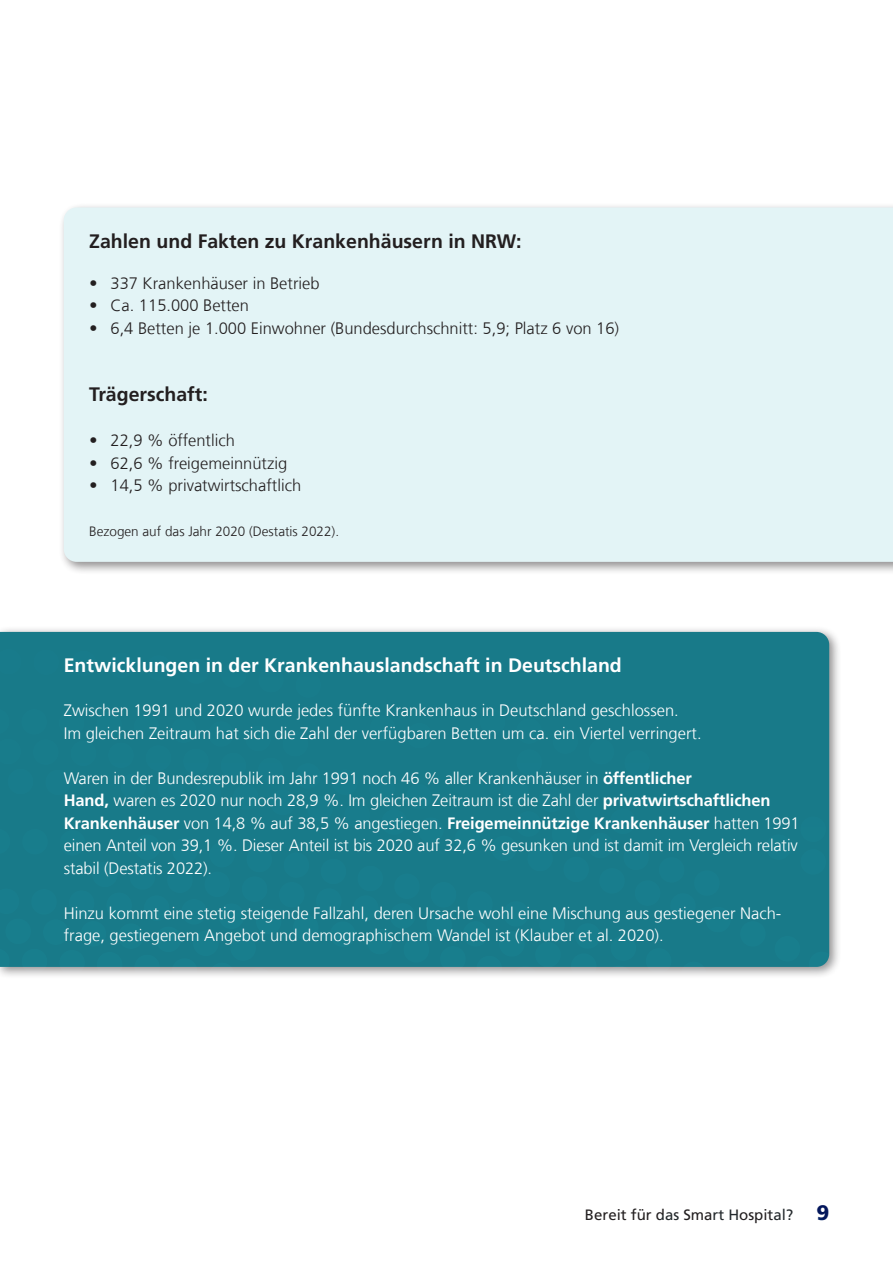
<style>
.page{position:relative;width:893px;height:1263px;background:#fff}
.page>*{position:absolute;margin:0;border:0;box-sizing:border-box;transform-origin:0 0}
.t1{font:700 19.5px "Frutiger LT Com";color:#fff}
.t2{font:700 19.5px "Frutiger LT Com";color:#231f20}
.t3{font:300 16.5px/22.5px "Frutiger LT Com";color:#fff}
.t4{font:300 16.5px "Frutiger LT Com";color:#231f20}
.t5{font:15px "Frutiger LT Com";color:#231f20}
.t6{font:300 13.5px "Frutiger LT Com";color:#231f20}
.s1{font-style:italic}
.s2{font-weight:700}
.s3{font-weight:900;font-size:21px;color:#04175c}
</style>
<div class="page">
<div style="left:59px;top:203px;width:834px;height:372px;background:#231f20;opacity:.5"></div>
<div style="left:64px;top:207px;width:829px;height:355px;background:#e3f4f6"></div>
<div style="left:0;top:626px;width:841px;height:353px;background:#231f20;opacity:.5"></div>
<div style="left:0;top:632px;width:829px;height:335px;background:#187a89"></div>
<div style="left:0;top:649px;width:507px;height:87px;background:#187a89"></div>
<p class="t2" style="left:89px;top:229px;width:434px">Zahlen und Fakten zu Krankenhäusern in NRW:</p>
<p class="t4" style="left:89px;top:273px;width:232px"><span class="s1">•</span> 337 Krankenhäuser in Betrieb</p>
<p class="t4" style="left:89px;top:296px;width:161px"><span class="s1">•</span> Ca. 115.000 Betten</p>
<p class="t4" style="left:89px;top:318px;width:531px"><span class="s1">•</span> 6,4 Betten je 1.000 Einwohner (Bundesdurchschnitt: 5,9; Platz 6 von 16)</p>
<p class="t2" style="left:89px;top:383px;width:120px">Trägerschaft:</p>
<p class="t4" style="left:89px;top:431px;width:147px"><span class="s1">•</span> 22,9 % öffentlich</p>
<p class="t4" style="left:89px;top:453px;width:199px"><span class="s1">•</span> 62,6 % freigemeinnützig</p>
<p class="t4" style="left:89px;top:476px;width:213px"><span class="s1">•</span> 14,5 % privatwirtschaftlich</p>
<p class="t6" style="left:89px;top:524px;width:251px">Bezogen auf das Jahr 2020 (Destatis 2022).</p>
<p class="t1" style="left:64px;top:654px;width:559px">Entwicklungen in der Krankenhauslandschaft in Deutschland</p>
<p class="t3" style="left:64px;top:699px;width:639px">Zwischen 1991 und 2020 wurde jedes fünfte Krankenhaus in Deutschland geschlossen.<br>Im gleichen Zeitraum hat sich die Zahl der verfügbaren Betten um ca. ein Viertel verringert.</p>
<p class="t3" style="left:64px;top:767px;width:737px">Waren in der Bundesrepublik im Jahr 1991 noch 46 % aller Krankenhäuser in <span class="s2">öffentlicher<br>Hand,</span> waren es 2020 nur noch 28,9 %. Im gleichen Zeitraum ist die Zahl der <span class="s2">privatwirtschaftlichen Krankenhäuser</span> von 14,8 % auf 38,5 % angestiegen. <span class="s2">Freigemeinnützige Krankenhäuser</span> hatten 1991 einen Anteil von 39,1 %. Dieser Anteil ist bis 2020 auf 32,6 % gesunken und ist damit im Vergleich relativ stabil (Destatis 2022).</p>
<p class="t3" style="left:64px;top:902px;width:719px">Hinzu kommt eine stetig steigende Fallzahl, deren Ursache wohl eine Mischung aus gestiegener Nach&shy;frage, gestiegenem Angebot und demographischem Wandel ist (Klauber et al. 2020).</p>
<p class="t5" style="left:585px;top:1206px;width:246px">Bereit für das Smart Hospital? <span class="s3">9</span></p>
</div>
